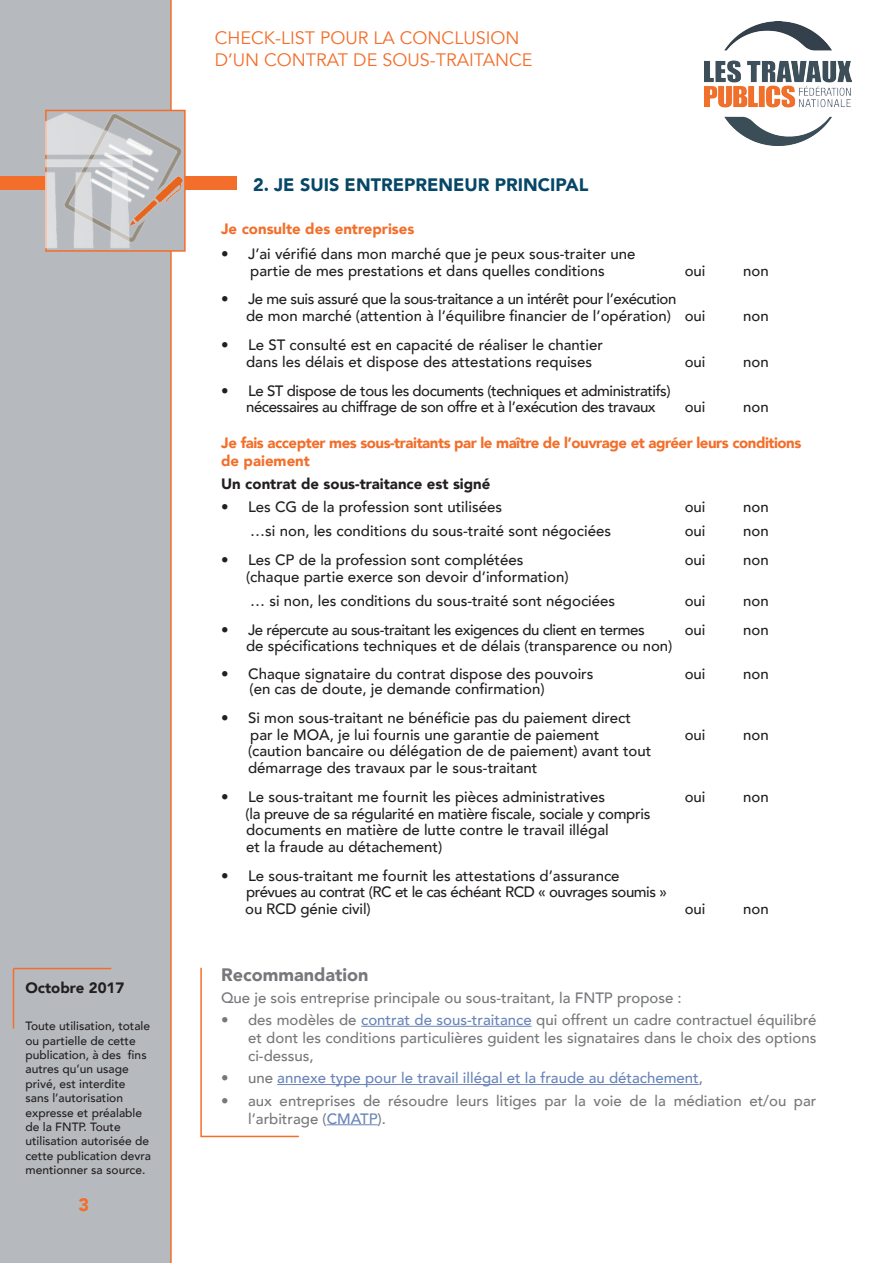
<style>
.page{position:relative;width:893px;height:1263px;background:#fff}
.page>*{position:absolute;margin:0;border:0;box-sizing:border-box;transform-origin:0 0}
.t1{font:18px "Avenir";color:#f36e2a}
.t2{font:900 18px "Avenir";color:#064667}
.t3{font:900 18px "Avenir";color:#76787b}
.t4{font:900 18px "Avenir";color:#f36e2a}
.t5{font:500 15px "Avenir";color:#231f20}
.t6{font:500 15px/18px "Avenir";color:#76787b;text-align:justify}
.t7{font:500 15px "Avenir";letter-spacing:-.03em;color:#231f20}
.t8{font:900 15px "Avenir";letter-spacing:-.03em;color:#f36e2a}
.t9{font:500 15px "Avenir";color:#6985b9}
.t10{font:500 15px "Avenir";letter-spacing:-.02em;color:#231f20}
.t11{font:900 15px "Avenir";color:#231f20}
.t12{font:900 15px "Avenir";color:#f36e2a}
.t13{font:500 12px/14.4px "Avenir";color:#231f20}
.s1{color:#6985b9}
.s2{color:#76787b}
</style>
<div class="page">
<hr style="left:200px;top:968px;width:2px;height:169px;background:#f36e2a">
<hr style="left:201px;top:1136px;width:98px;height:1px;background:#f36e2a">
<div style="left:0;top:0;width:172px;height:1263px;background:#b6babf"></div>
<img style="left:704px;top:21px;width:147px;height:125px">
<div style="left:0;top:176px;width:237px;height:14px;background:#f36e2a"></div>
<img style="left:180px;top:113px;width:3px;height:136px">
<div style="left:45px;top:110px;width:141px;height:142px;border:2px solid #f36e2a"></div>
<img style="left:45px;top:101px;width:135px;height:151px">
<hr style="left:361px;top:1026px;width:171px;height:1px;background:#6985b9">
<hr style="left:277px;top:1084px;width:422px;height:1px;background:#6985b9">
<hr style="left:327px;top:1124px;width:51px;height:1px;background:#6985b9">
<hr style="left:13px;top:969px;width:1px;height:59px;background:#f36e2a">
<hr style="left:14px;top:968px;width:97px;height:1px;background:#f36e2a">
<p class="t11" style="left:26px;top:975px;width:100px">Octobre 2017</p>
<p class="t13" style="left:26px;top:1018px;width:127px">Toute utilisation, totale ou partielle de cette publication, à des fins autres qu’un usage privé, est interdite sans l’autorisation expresse et préalable de la FNTP. Toute utilisation autorisée de cette publication devra mentionner sa source.</p>
<p class="t4" style="left:78px;top:1189px;width:12px">3</p>
<p class="t1" style="left:215px;top:27px;width:306px">CHECK-LIST POUR LA CONCLUSION</p>
<p class="t1" style="left:215px;top:49px;width:319px">D’UN CONTRAT DE SOUS-TRAITANCE</p>
<p class="t2" style="left:253px;top:169px;width:337px">2. JE SUIS ENTREPRENEUR PRINCIPAL</p>
<p class="t12" style="left:221px;top:216px;width:195px">Je consulte des entreprises</p>
<p class="t5" style="left:221px;top:241px;width:416px">• J’ai vérifié dans mon marché que je peux sous-traiter une</p>
<p class="t5" style="left:250px;top:258px;width:356px">partie de mes prestations et dans quelles conditions</p>
<p class="t5" style="left:685px;top:258px;width:22px">oui</p>
<p class="t5" style="left:743px;top:258px;width:27px">non</p>
<p class="t7" style="left:221px;top:286px;width:457px">• Je me suis assuré que la sous-traitance a un intérêt pour l’exécution</p>
<p class="t5" style="left:246px;top:303px;width:461px">de mon marché (attention à l’équilibre financier de l’opération) oui</p>
<p class="t5" style="left:743px;top:303px;width:27px">non</p>
<p class="t5" style="left:221px;top:332px;width:383px">• Le ST consulté est en capacité de réaliser le chantier</p>
<p class="t5" style="left:246px;top:348px;width:348px">dans les délais et dispose des attestations requises</p>
<p class="t5" style="left:685px;top:348px;width:22px">oui</p>
<p class="t5" style="left:743px;top:348px;width:27px">non</p>
<p class="t7" style="left:221px;top:378px;width:451px">• Le ST dispose de tous les documents (techniques et administratifs)</p>
<p class="t7" style="left:246px;top:394px;width:411px">nécessaires au chiffrage de son offre et à l’exécution des travaux</p>
<p class="t5" style="left:685px;top:394px;width:22px">oui</p>
<p class="t5" style="left:743px;top:394px;width:27px">non</p>
<p class="t8" style="left:221px;top:430px;width:582px">Je fais accepter mes sous-traitants par le maître de l’ouvrage et agréer leurs conditions</p>
<p class="t12" style="left:221px;top:448px;width:90px">de paiement</p>
<p class="t11" style="left:221px;top:470px;width:271px">Un contrat de sous-traitance est signé</p>
<p class="t5" style="left:221px;top:494px;width:282px">• Les CG de la profession sont utilisées</p>
<p class="t5" style="left:685px;top:494px;width:22px">oui</p>
<p class="t5" style="left:743px;top:494px;width:27px">non</p>
<p class="t5" style="left:250px;top:518px;width:362px">…si non, les conditions du sous-traité sont négociées</p>
<p class="t5" style="left:685px;top:518px;width:22px">oui</p>
<p class="t5" style="left:743px;top:518px;width:27px">non</p>
<p class="t5" style="left:221px;top:547px;width:304px">• Les CP de la profession sont complétées</p>
<p class="t5" style="left:685px;top:547px;width:22px">oui</p>
<p class="t5" style="left:743px;top:547px;width:27px">non</p>
<p class="t5" style="left:246px;top:564px;width:324px">(chaque partie exerce son devoir d’information)</p>
<p class="t5" style="left:250px;top:587px;width:366px">… si non, les conditions du sous-traité sont négociées</p>
<p class="t5" style="left:685px;top:587px;width:22px">oui</p>
<p class="t5" style="left:743px;top:587px;width:27px">non</p>
<p class="t7" style="left:221px;top:617px;width:425px">• Je répercute au sous-traitant les exigences du client en termes</p>
<p class="t5" style="left:685px;top:617px;width:22px">oui</p>
<p class="t5" style="left:743px;top:617px;width:27px">non</p>
<p class="t5" style="left:246px;top:633px;width:428px">de spécifications techniques et de délais (transparence ou non)</p>
<p class="t5" style="left:221px;top:661px;width:374px">• Chaque signataire du contrat dispose des pouvoirs</p>
<p class="t5" style="left:685px;top:661px;width:22px">oui</p>
<p class="t5" style="left:743px;top:661px;width:27px">non</p>
<p class="t5" style="left:250px;top:676px;width:296px">(en cas de doute, je demande confirmation)</p>
<p class="t5" style="left:221px;top:705px;width:411px">• Si mon sous-traitant ne bénéficie pas du paiement direct</p>
<p class="t5" style="left:250px;top:722px;width:351px">par le MOA, je lui fournis une garantie de paiement</p>
<p class="t5" style="left:685px;top:722px;width:22px">oui</p>
<p class="t5" style="left:743px;top:722px;width:27px">non</p>
<p class="t5" style="left:248px;top:738px;width:405px">(caution bancaire ou délégation de de paiement) avant tout</p>
<p class="t5" style="left:248px;top:755px;width:291px">démarrage des travaux par le sous-traitant</p>
<p class="t5" style="left:221px;top:784px;width:385px">• Le sous-traitant me fournit les pièces administratives</p>
<p class="t5" style="left:685px;top:784px;width:22px">oui</p>
<p class="t5" style="left:743px;top:784px;width:27px">non</p>
<p class="t10" style="left:246px;top:800px;width:406px">(la preuve de sa régularité en matière fiscale, sociale y compris</p>
<p class="t5" style="left:246px;top:817px;width:364px">documents en matière de lutte contre le travail illégal</p>
<p class="t5" style="left:246px;top:833px;width:198px">et la fraude au détachement)</p>
<p class="t5" style="left:221px;top:863px;width:400px">• Le sous-traitant me fournit les attestations d’assurance</p>
<p class="t7" style="left:246px;top:879px;width:422px">prévues au contrat (RC et le cas échéant RCD « ouvrages soumis »</p>
<p class="t5" style="left:245px;top:896px;width:127px">ou RCD génie civil)</p>
<p class="t5" style="left:685px;top:896px;width:22px">oui</p>
<p class="t5" style="left:743px;top:896px;width:27px">non</p>
<p class="t3" style="left:221px;top:959px;width:149px">Recommandation</p>
<p class="t6" style="left:221px;top:988px;width:462px">Que je sois entreprise principale ou sous-traitant, la FNTP propose :</p>
<p class="t6" style="left:248px;top:1010px;width:570px;text-indent:-27px">• des modèles de <span class="s1">contrat de sous-traitance</span> qui offrent un cadre contractuel équilibré et dont les conditions particulières guident les signataires dans le choix des options ci-dessus,</p>
<p class="t9" style="left:221px;top:1065px;width:483px"><span class="s2">• une</span> annexe type pour le travail illégal et la fraude au détachement<span class="s2">,</span></p>
<p class="t6" style="left:248px;top:1090px;width:570px;text-indent:-27px">• aux entreprises de résoudre leurs litiges par la voie de la médiation et/ou par l’arbitrage (<span class="s1">CMATP</span>).</p>
</div>
